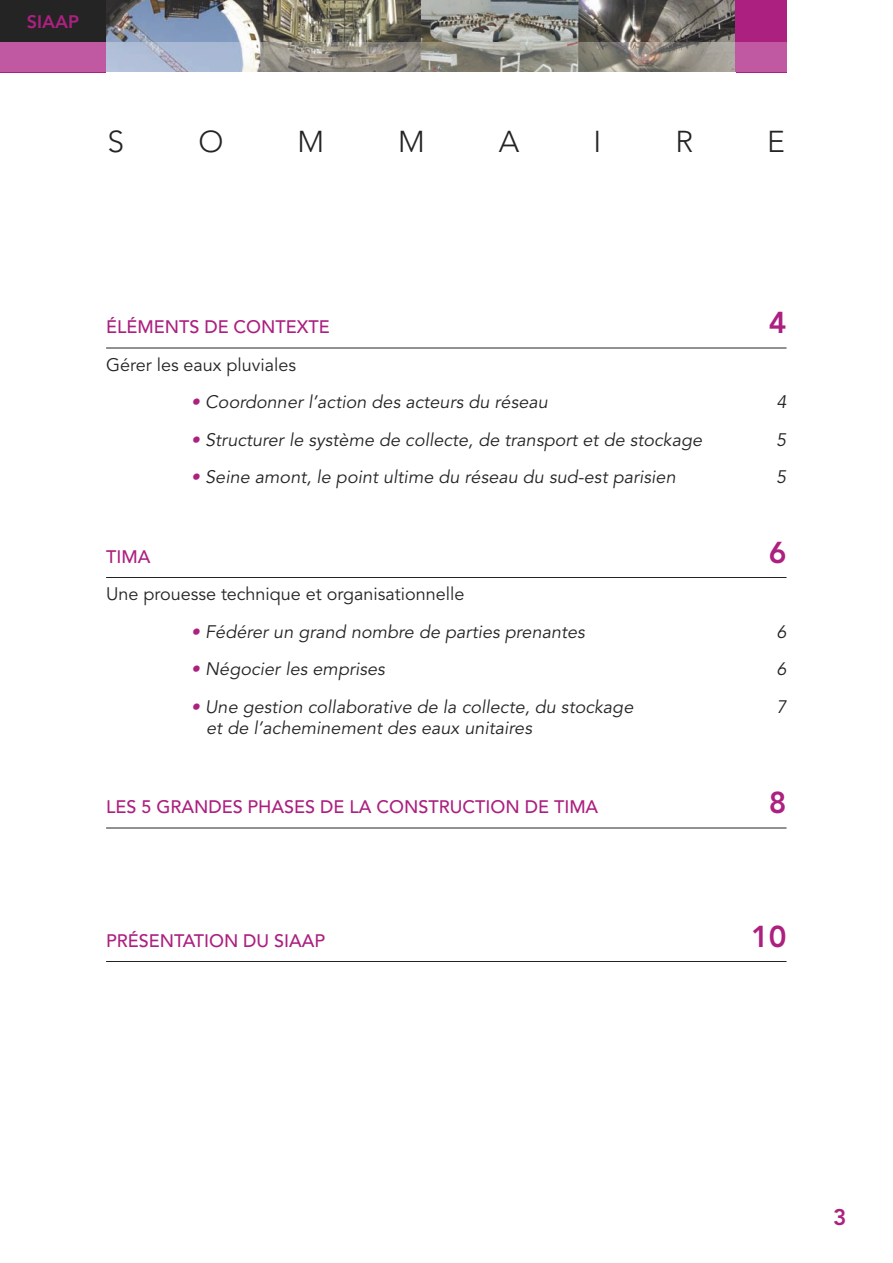
<style>
.page{position:relative;width:893px;height:1263px;background:#fff}
.page>*{position:absolute;margin:0;border:0;box-sizing:border-box;transform-origin:0 0}
.t1{font:300 30px "Avenir";color:#252425}
.t2{font:800 30px "Avenir";color:#ac2080}
.t3{font:800 22.5px "Avenir";color:#ac2080}
.t4{font:18px "Avenir";color:#252425}
.t5{font:500 18px "Avenir";color:#ac2080}
.t6{font:800 18px "Avenir";color:#ac2080}
.s1{color:#ac2080}
</style>
<div class="page">
<div style="left:0;top:0;width:106px;height:43px;background:#252425"></div>
<img style="left:106px;top:0;width:629px;height:43px">
<div style="left:735px;top:0;width:51px;height:72px;background:#ac2080"></div>
<div style="left:0;top:43px;width:106px;height:29px;background:#c058a2"></div>
<img style="left:106px;top:43px;width:629px;height:29px">
<div style="left:735px;top:43px;width:51px;height:29px;background:#c058a2"></div>
<hr style="left:106px;top:348px;width:680px;height:1px;background:#252425">
<hr style="left:106px;top:577px;width:680px;height:1px;background:#252425">
<hr style="left:106px;top:828px;width:680px;height:1px;background:#252425">
<hr style="left:106px;top:961px;width:680px;height:1px;background:#252425">
<p class="t6" style="left:27px;top:14px;width:54px">SIAAP</p>
<h1 class="t1" style="left:108px;top:129px;width:18px">S</h1>
<h1 class="t1" style="left:198px;top:129px;width:27px">O</h1>
<h1 class="t1" style="left:297px;top:129px;width:28px">M</h1>
<h1 class="t1" style="left:398px;top:129px;width:28px">M</h1>
<h1 class="t1" style="left:499px;top:129px;width:22px">A</h1>
<h1 class="t1" style="left:593px;top:129px;width:9px">I</h1>
<h1 class="t1" style="left:675px;top:129px;width:19px">R</h1>
<h1 class="t1" style="left:767px;top:129px;width:19px">E</h1>
<p class="t5" style="left:106px;top:320px;width:225px">ÉLÉMENTS DE CONTEXTE</p>
<h1 class="t2" style="left:769px;top:311px;width:19px">4</h1>
<p class="t4" style="left:106px;top:357px;width:192px">Gérer les eaux pluviales</p>
<p class="t4" style="left:191px;top:395px;width:361px"><span class="s1">•</span> Coordonner l’action des acteurs du réseau</p>
<p class="t4" style="left:776px;top:395px;width:14px">4</p>
<p class="t4" style="left:191px;top:432px;width:515px"><span class="s1">•</span> Structurer le système de collecte, de transport et de stockage</p>
<p class="t4" style="left:776px;top:432px;width:14px">5</p>
<p class="t4" style="left:191px;top:470px;width:489px"><span class="s1">•</span> Seine amont, le point ultime du réseau du sud-est parisien</p>
<p class="t4" style="left:776px;top:470px;width:14px">5</p>
<p class="t5" style="left:106px;top:549px;width:46px">TIMA</p>
<h1 class="t2" style="left:769px;top:540px;width:19px">6</h1>
<p class="t4" style="left:106px;top:587px;width:360px">Une prouesse technique et organisationnelle</p>
<p class="t4" style="left:191px;top:624px;width:398px"><span class="s1">•</span> Fédérer un grand nombre de parties prenantes</p>
<p class="t4" style="left:776px;top:624px;width:14px">6</p>
<p class="t4" style="left:191px;top:662px;width:198px"><span class="s1">•</span> Négocier les emprises</p>
<p class="t4" style="left:776px;top:662px;width:14px">6</p>
<p class="t4" style="left:191px;top:699px;width:446px"><span class="s1">•</span> Une gestion collaborative de la collecte, du stockage</p>
<p class="t4" style="left:776px;top:699px;width:14px">7</p>
<p class="t4" style="left:206px;top:720px;width:330px">et de l’acheminement des eaux unitaires</p>
<p class="t5" style="left:106px;top:800px;width:494px">LES 5 GRANDES PHASES DE LA CONSTRUCTION DE TIMA</p>
<h1 class="t2" style="left:769px;top:791px;width:19px">8</h1>
<p class="t5" style="left:106px;top:933px;width:221px">PRÉSENTATION DU SIAAP</p>
<h1 class="t2" style="left:751px;top:924px;width:37px">10</h1>
<p class="t3" style="left:833px;top:1208px;width:15px">3</p>
</div>
